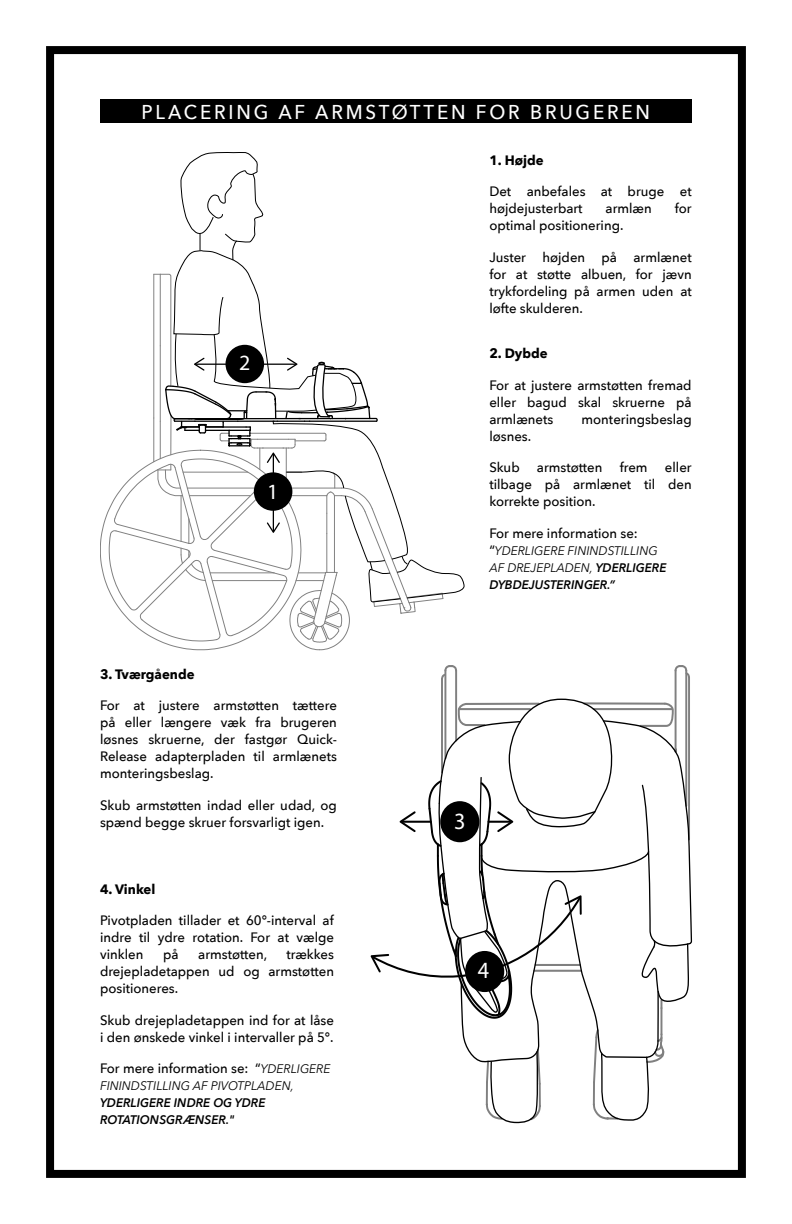
<style>
.page{position:relative;width:792px;height:1224px;background:#fff}
.page>*{position:absolute;margin:0;border:0;box-sizing:border-box;transform-origin:0 0}
.t1{font:23.4px "Myriad Pro";color:#fff;scale:.95 1}
.t2{font:21.8px "Myriad Pro";color:#fff}
.t3{font:500 20px "Avenir Next";letter-spacing:.15em;color:#fff;scale:.94 1}
.t4{font:500 13.6px/17px "Avenir Next";color:#000;text-align:justify}
.t5{font:700 13.6px "Avenir Next";color:#000}
.t6{font:italic 12.4px/17px "Avenir Next";color:#000}
.t7{font:italic 600 12.4px/17px "Avenir Next";color:#000}
.s1{font-weight:400;font-style:italic;font-size:12.4px}
.s2{font-weight:500;font-style:normal;font-size:13.6px}
.s3{font-weight:600}
</style>
<div class="page">
<div style="left:46px;top:46px;width:700px;height:1132px;border:8px solid #000"></div>
<hr style="left:675px;top:671px;width:2px;height:81px;background:#000">
<hr style="left:685px;top:671px;width:2px;height:135px;background:#000">
<hr style="left:455px;top:671px;width:2px;height:69px;background:#000">
<hr style="left:444px;top:671px;width:2px;height:87px;background:#000">
<hr style="left:688px;top:677px;width:2px;height:162px;background:#000">
<svg style="left:674px;top:665px;width:16px;height:15px"></svg>
<hr style="left:441px;top:679px;width:2px;height:93px;background:#000">
<svg style="left:441px;top:665px;width:17px;height:16px"></svg>
<svg style="left:371px;top:698px;width:322px;height:426px"></svg>
<div style="left:440px;top:801px;width:39px;height:41px;background:#000;border-radius:50%"></div>
<div style="left:465px;top:951px;width:39px;height:41px;background:#000;border-radius:50%"></div>
<svg style="left:109px;top:152px;width:355px;height:498px"></svg>
<div style="left:100px;top:99px;width:592px;height:24px;background:#000"></div>
<h3 class="t3" style="left:142px;top:95px;width:543px">PLACERING AF ARMSTØTTEN FOR BRUGEREN</h3>
<h2 class="t2" style="left:239px;top:350px;width:13px">2</h2>
<h2 class="t2" style="left:267px;top:478px;width:13px">1</h2>
<p class="t5" style="left:100px;top:662px;width:96px">3. Tværgående</p>
<p class="t4" style="left:100px;top:696px;width:238px">For at justere armstøtten tættere på eller længere væk fra brugeren løsnes skruerne, der fastgør Quick-Release adapterpladen til armlænets monteringsbeslag.</p>
<p class="t4" style="left:100px;top:796px;width:238px">Skub armstøtten indad eller udad, og spænd begge skruer forsvarligt igen.</p>
<p class="t5" style="left:100px;top:877px;width:57px">4. Vinkel</p>
<p class="t4" style="left:100px;top:911px;width:235px">Pivotpladen tillader et 60°-interval af indre til ydre rotation. For at vælge vinklen</p>
<p class="t4" style="left:100px;top:945px;width:235px;text-indent:186px">trækkes drejepladetappen ud og armstøtten positioneres.</p>
<p class="t4" style="left:100px;top:1011px;width:235px">Skub drejepladetappen ind for at låse i den ønskede vinkel i intervaller på 5°.</p>
<p class="t4" style="left:100px;top:1059px;width:232px">For mere information se: “<span class="s1">YDERLIGERE</span></p>
<p class="t6" style="left:100px;top:1077px;width:195px">FININDSTILLING AF PIVOTPLADEN,</p>
<p class="t7" style="left:100px;top:1094px;width:167px">YDERLIGERE INDRE OG YDRE<br>ROTATIONSGRÆNSER."</p>
<p class="t4" style="left:163px;top:945px;width:17px">på</p>
<p class="t4" style="left:198px;top:945px;width:71px">armstøtten,</p>
<p class="t5" style="left:489px;top:149px;width:56px">1. Højde</p>
<p class="t4" style="left:489px;top:183px;width:204px">Det anbefales at bruge et højdejusterbart</p>
<p class="t4" style="left:606px;top:200px;width:48px">armlæn</p>
<p class="t4" style="left:675px;top:200px;width:18px">for</p>
<p class="t4" style="left:489px;top:217px;width:136px">optimal positionering.</p>
<p class="t4" style="left:489px;top:248px;width:204px">Juster højden på armlænet for at støtte albuen, for jævn trykfordeling på armen uden at løfte skulderen.</p>
<p class="t5" style="left:489px;top:342px;width:60px">2. Dybde</p>
<p class="t4" style="left:489px;top:376px;width:204px">For at justere armstøtten fremad eller bagud skal skruerne på armlænets</p>
<p class="t4" style="left:582px;top:410px;width:112px">monteringsbeslag</p>
<p class="t4" style="left:489px;top:427px;width:43px">løsnes.</p>
<p class="t4" style="left:489px;top:459px;width:32px">Skub</p>
<p class="t4" style="left:537px;top:459px;width:67px">armstøtten</p>
<p class="t4" style="left:620px;top:459px;width:29px">frem</p>
<p class="t4" style="left:489px;top:459px;width:204px;text-indent:176px">eller tilbage på armlænet til den korrekte position.</p>
<p class="t4" style="left:489px;top:524px;width:150px">For mere information se:</p>
<p class="t6" style="left:489px;top:541px;width:179px"><span class="s2">“</span>YDERLIGERE FININDSTILLING<br>AF DREJEPLADEN, <span class="s3">YDERLIGERE<br>DYBDEJUSTERINGER.”</span></p>
<h1 class="t1" style="left:454px;top:806px;width:13px">3</h1>
<h1 class="t1" style="left:478px;top:956px;width:13px">4</h1>
</div>
